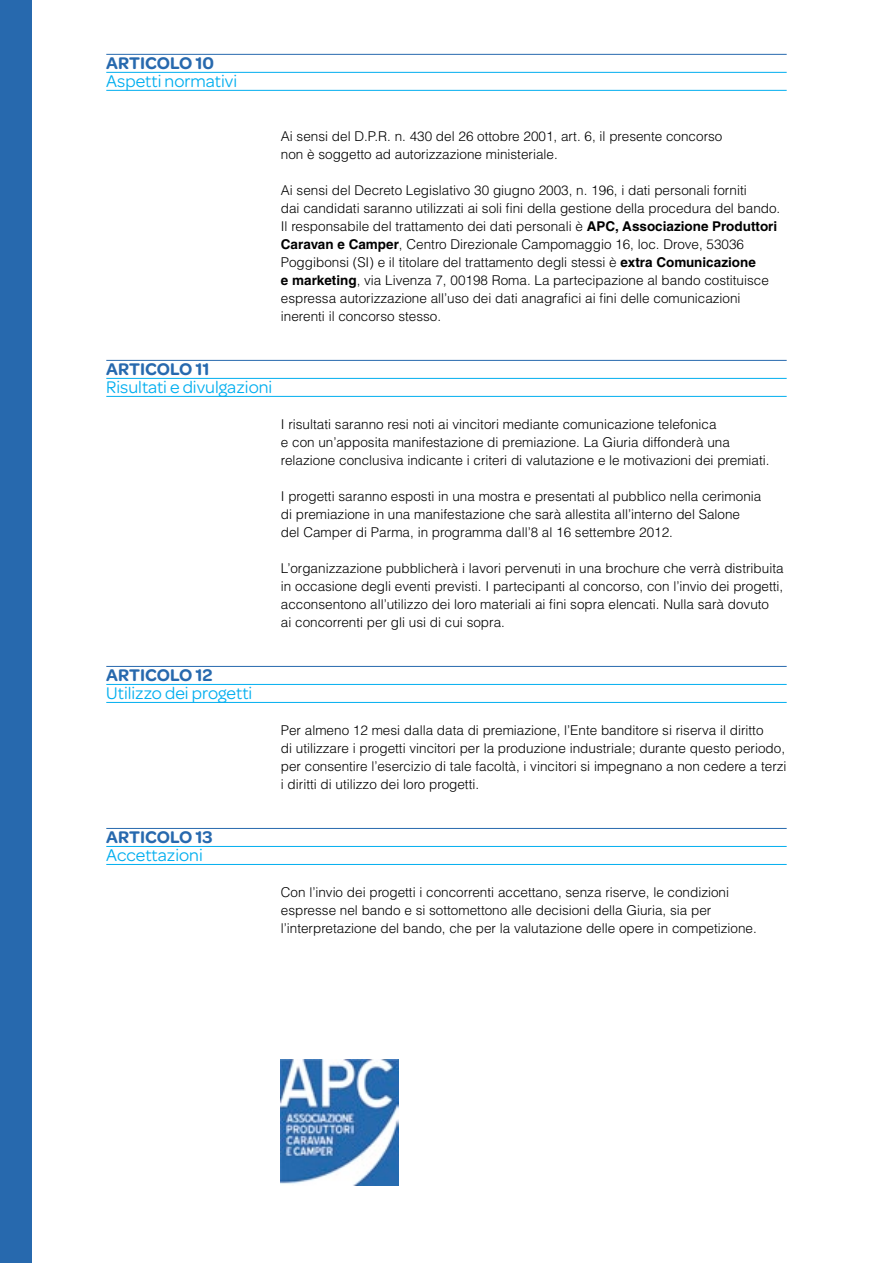
<style>
.page{position:relative;width:893px;height:1263px;background:#fff}
.page>*{position:absolute;margin:0;border:0;box-sizing:border-box;transform-origin:0 0}
.t1{font:18px "Omnes";color:#00aeef}
.t2{font:600 18px "Omnes";color:#2769ae}
.t3{font:300 13.5px/18px "Helvetica LT";color:#000}
.s1{font-weight:700}
</style>
<div class="page">
<hr style="left:106px;top:360px;width:681px;height:1px;background:#2769ae">
<hr style="left:106px;top:378px;width:681px;height:1px;background:#00aeef">
<hr style="left:106px;top:396px;width:681px;height:1px;background:#00aeef">
<hr style="left:106px;top:666px;width:681px;height:1px;background:#2769ae">
<hr style="left:106px;top:684px;width:681px;height:1px;background:#00aeef">
<hr style="left:106px;top:702px;width:681px;height:1px;background:#00aeef">
<hr style="left:106px;top:828px;width:681px;height:1px;background:#2769ae">
<hr style="left:106px;top:846px;width:681px;height:1px;background:#00aeef">
<hr style="left:106px;top:864px;width:681px;height:1px;background:#00aeef">
<div style="left:0;top:0;width:32px;height:1263px;background:#2769ae"></div>
<hr style="left:106px;top:54px;width:681px;height:1px;background:#2769ae">
<hr style="left:106px;top:72px;width:681px;height:1px;background:#00aeef">
<hr style="left:106px;top:90px;width:681px;height:1px;background:#00aeef">
<img style="left:281px;top:1059px;width:118px;height:126px">
<h1 class="t2" style="left:106px;top:53px;width:109px">ARTICOLO 10</h1>
<h1 class="t1" style="left:106px;top:71px;width:132px">Aspetti normativi</h1>
<p class="t3" style="left:281px;top:127px;width:443px">Ai sensi del D.P.R. n. 430 del 26 ottobre 2001, art. 6, il presente concorso non è soggetto ad autorizzazione ministeriale.</p>
<p class="t3" style="left:281px;top:181px;width:501px">Ai sensi del Decreto Legislativo 30 giugno 2003, n. 196, i dati personali forniti<br>dai candidati saranno utilizzati ai soli fini della gestione della procedura del bando.<br>Il responsabile del trattamento dei dati personali è <span class="s1">APC, Associazione Produttori Caravan e Camper</span>, Centro Direzionale Campomaggio 16, loc. Drove, 53036<br>Poggibonsi (SI) e il titolare del trattamento degli stessi è <span class="s1">extra Comunicazione<br>e marketing</span>, via Livenza 7, 00198 Roma. La partecipazione al bando costituisce espressa autorizzazione all’uso dei dati anagrafici ai fini delle comunicazioni inerenti il concorso stesso.</p>
<h1 class="t2" style="left:106px;top:359px;width:105px">ARTICOLO 11</h1>
<h1 class="t1" style="left:106px;top:377px;width:168px">Risultati e divulgazioni</h1>
<p class="t3" style="left:281px;top:415px;width:490px">I risultati saranno resi noti ai vincitori mediante comunicazione telefonica<br>e con un’apposita manifestazione di premiazione. La Giuria diffonderà una relazione conclusiva indicante i criteri di valutazione e le motivazioni dei premiati.</p>
<p class="t3" style="left:281px;top:487px;width:482px">I progetti saranno esposti in una mostra e presentati al pubblico nella cerimonia di premiazione in una manifestazione che sarà allestita all’interno del Salone del Camper di Parma, in programma dall’8 al 16 settembre 2012.</p>
<p class="t3" style="left:281px;top:559px;width:504px">L’organizzazione pubblicherà i lavori pervenuti in una brochure che verrà distribuita in occasione degli eventi previsti. I partecipanti al concorso, con l’invio dei progetti, acconsentono all’utilizzo dei loro materiali ai fini sopra elencati. Nulla sarà dovuto<br>ai concorrenti per gli usi di cui sopra.</p>
<h1 class="t2" style="left:106px;top:665px;width:108px">ARTICOLO 12</h1>
<h1 class="t1" style="left:106px;top:683px;width:148px">Utilizzo dei progetti</h1>
<p class="t3" style="left:281px;top:721px;width:507px">Per almeno 12 mesi dalla data di premiazione, l’Ente banditore si riserva il diritto<br>di utilizzare i progetti vincitori per la produzione industriale; durante questo periodo, per consentire l’esercizio di tale facoltà, i vincitori si impegnano a non cedere a terzi i diritti di utilizzo dei loro progetti.</p>
<h1 class="t2" style="left:106px;top:827px;width:108px">ARTICOLO 13</h1>
<h1 class="t1" style="left:106px;top:845px;width:98px">Accettazioni</h1>
<p class="t3" style="left:281px;top:883px;width:477px">Con l’invio dei progetti i concorrenti accettano, senza riserve, le condizioni espresse nel bando e si sottomettono alle decisioni della Giuria, sia per l’interpretazione del bando, che per la valutazione delle opere in competizione.</p>
</div>
